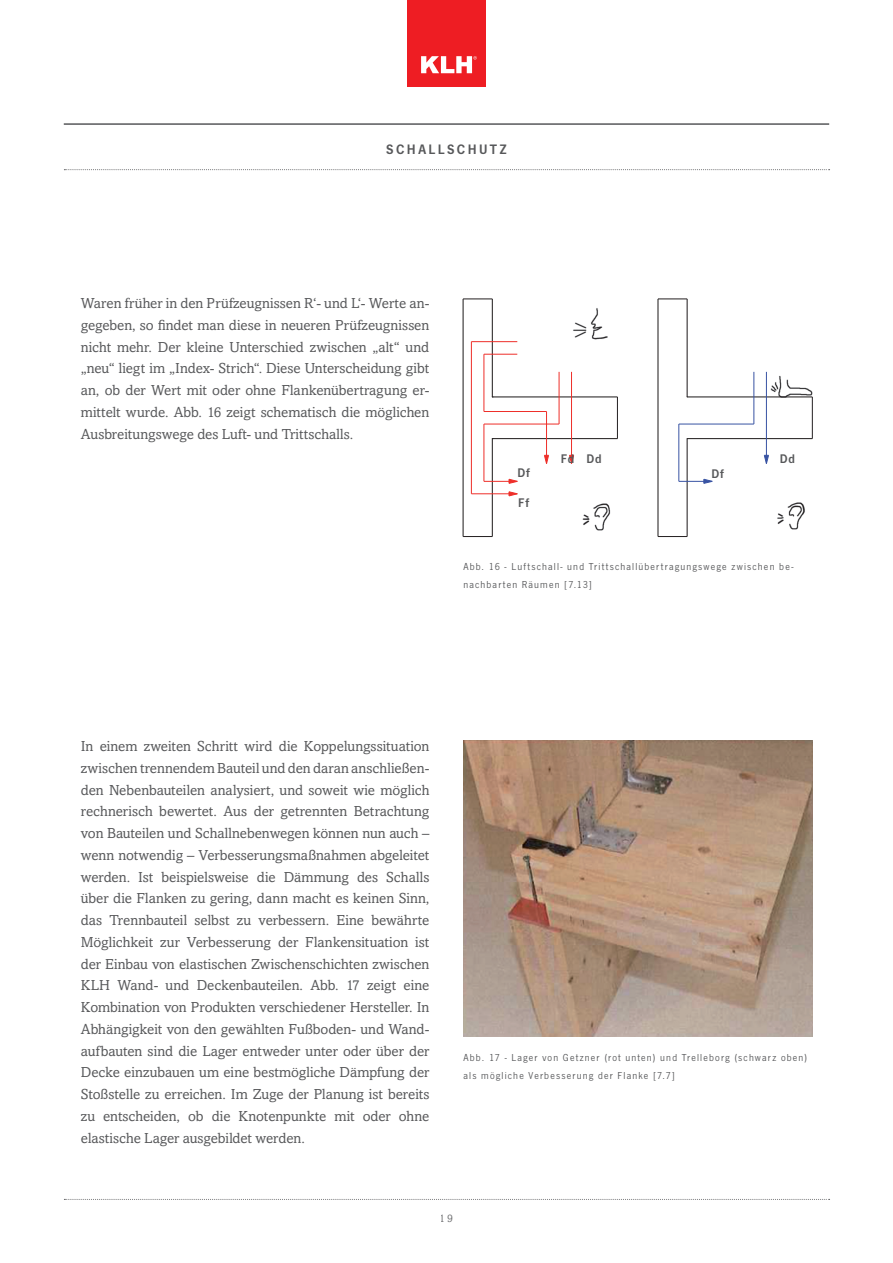
<style>
.page{position:relative;width:893px;height:1263px;background:#fff}
.page>*{position:absolute;margin:0;border:0;box-sizing:border-box;transform-origin:0 0}
.Text{font:14.55px/21.8px "Amasis MT Pro";letter-spacing:-.005em;color:#57585a;text-align:justify}
.Headlines{font:600 14.25px "News Got T";letter-spacing:.17em;color:#57585a}
.Tabelle{font:600 12.9px "News Got T";letter-spacing:.065em;color:#57585a}
.t1{font:11.1px "Amasis MT Pro";color:#57585a}
.Bildtexte{font:10.5px/18px "News Got T";letter-spacing:.11em;color:#57585a}
</style>
<div class="page">
<div style="left:407px;top:0;width:79px;height:86px;background:#ee1d23"></div>
<svg style="left:421px;top:56px;width:56px;height:17px"></svg>
<svg style="left:64px;top:1199px;width:766px;height:1px"></svg>
<hr style="left:64px;top:123px;width:765px;height:2px;background:#57585a">
<svg style="left:64px;top:169px;width:766px;height:1px"></svg>
<img style="left:463px;top:741px;width:349px;height:296px">
<img style="left:755px;top:371px;width:58px;height:159px">
<hr style="left:687px;top:299px;width:1px;height:98px;background:#231f20">
<hr style="left:687px;top:396px;width:125px;height:1px;background:#231f20">
<hr style="left:687px;top:438px;width:125px;height:1px;background:#231f20">
<hr style="left:687px;top:439px;width:1px;height:97px;background:#231f20">
<hr style="left:657px;top:299px;width:1px;height:237px;background:#231f20">
<svg style="left:658px;top:536px;width:29px;height:1px"></svg>
<svg style="left:658px;top:299px;width:29px;height:1px"></svg>
<hr style="left:812px;top:397px;width:1px;height:42px;background:#231f20">
<hr style="left:766px;top:372px;width:1px;height:92px;background:#3853a3">
<svg style="left:763px;top:454px;width:6px;height:10px"></svg>
<hr style="left:753px;top:372px;width:1px;height:52px;background:#3853a3">
<hr style="left:679px;top:424px;width:75px;height:1px;background:#3853a3">
<hr style="left:678px;top:424px;width:1px;height:57px;background:#3853a3">
<hr style="left:679px;top:481px;width:33px;height:1px;background:#3853a3">
<svg style="left:703px;top:478px;width:10px;height:6px"></svg>
<img style="left:559px;top:308px;width:59px;height:223px">
<hr style="left:492px;top:299px;width:1px;height:98px;background:#231f20">
<hr style="left:492px;top:396px;width:125px;height:1px;background:#231f20">
<hr style="left:492px;top:438px;width:125px;height:1px;background:#231f20">
<hr style="left:492px;top:439px;width:1px;height:97px;background:#231f20">
<hr style="left:463px;top:299px;width:1px;height:237px;background:#231f20">
<svg style="left:463px;top:536px;width:29px;height:1px"></svg>
<svg style="left:463px;top:299px;width:29px;height:1px"></svg>
<hr style="left:617px;top:397px;width:1px;height:42px;background:#231f20">
<hr style="left:571px;top:372px;width:1px;height:92px;background:#ee2f2a">
<svg style="left:569px;top:454px;width:5px;height:10px"></svg>
<hr style="left:559px;top:372px;width:1px;height:52px;background:#ee2f2a">
<hr style="left:484px;top:424px;width:75px;height:1px;background:#ee2f2a">
<hr style="left:484px;top:424px;width:1px;height:57px;background:#ee2f2a">
<hr style="left:484px;top:481px;width:33px;height:1px;background:#ee2f2a">
<svg style="left:508px;top:478px;width:10px;height:6px"></svg>
<hr style="left:546px;top:411px;width:1px;height:53px;background:#ee2f2a">
<hr style="left:484px;top:411px;width:62px;height:1px;background:#ee2f2a">
<hr style="left:484px;top:354px;width:1px;height:57px;background:#ee2f2a">
<hr style="left:484px;top:354px;width:33px;height:1px;background:#ee2f2a">
<svg style="left:544px;top:454px;width:5px;height:10px"></svg>
<hr style="left:471px;top:341px;width:46px;height:1px;background:#ee2f2a">
<hr style="left:471px;top:342px;width:1px;height:152px;background:#ee2f2a">
<hr style="left:471px;top:493px;width:46px;height:1px;background:#ee2f2a">
<svg style="left:508px;top:491px;width:10px;height:6px"></svg>
<p class="Headlines" style="left:386px;top:141px;width:122px">SCHALLSCHUTZ</p>
<p class="Text" style="left:81px;top:293px;width:350px">Waren früher in den Prüfzeugnissen R‘- und L‘- Werte an&shy;gegeben, so findet man diese in neueren Prüfzeugnissen nicht mehr. Der kleine Unterschied zwischen „alt“ und „neu“ liegt im „Index- Strich“. Diese Unterscheidung gibt an, ob der Wert mit oder ohne Flankenübertragung er&shy;mittelt wurde. Abb. 16 zeigt schematisch die möglichen Ausbreitungswege des Luft- und Trittschalls.</p>
<p class="Tabelle" style="left:517px;top:465px;width:14px">Df</p>
<p class="Tabelle" style="left:518px;top:495px;width:12px">Ff</p>
<p class="Tabelle" style="left:561px;top:451px;width:15px">Fd</p>
<p class="Tabelle" style="left:586px;top:451px;width:17px">Dd</p>
<p class="Tabelle" style="left:711px;top:466px;width:14px">Df</p>
<p class="Tabelle" style="left:780px;top:451px;width:17px">Dd</p>
<p class="Bildtexte" style="left:463px;top:557px;width:332px">Abb. 16 - Luftschall- und Trittschallübertragungswege zwischen be&shy;nachbarten Räumen [7.13]</p>
<p class="Text" style="left:81px;top:735px;width:350px">In einem zweiten Schritt wird die Koppelungssituation zwischen trennendem Bauteil und den daran anschließen&shy;den Nebenbauteilen analysiert, und soweit wie möglich rechnerisch bewertet. Aus der getrennten Betrachtung von Bauteilen und Schallnebenwegen können nun auch – wenn notwendig – Verbesserungsmaßnahmen abgeleitet werden. Ist beispielsweise die Dämmung des Schalls über die Flanken zu gering, dann macht es keinen Sinn, das Trennbauteil selbst zu verbessern. Eine bewährte Möglichkeit zur Verbesserung der Flankensituation ist der Einbau von elastischen Zwischenschichten zwischen KLH Wand- und Deckenbauteilen. Abb. 17 zeigt eine Kombination von Produkten verschiedener Hersteller. In Abhängigkeit von den gewählten Fußboden- und Wand&shy;aufbauten sind die Lager entweder unter oder über der Decke einzubauen um eine bestmögliche Dämpfung der Stoßstelle zu erreichen. Im Zuge der Planung ist bereits zu entscheiden, ob die Knotenpunkte mit oder ohne elastische Lager ausgebildet werden.</p>
<p class="Bildtexte" style="left:463px;top:1048px;width:345px">Abb. 17 - Lager von Getzner (rot unten) und Trelleborg (schwarz oben) als mögliche Verbesserung der Flanke [7.7]</p>
<p class="t1" style="left:440px;top:1212px;width:15px">19</p>
</div>
